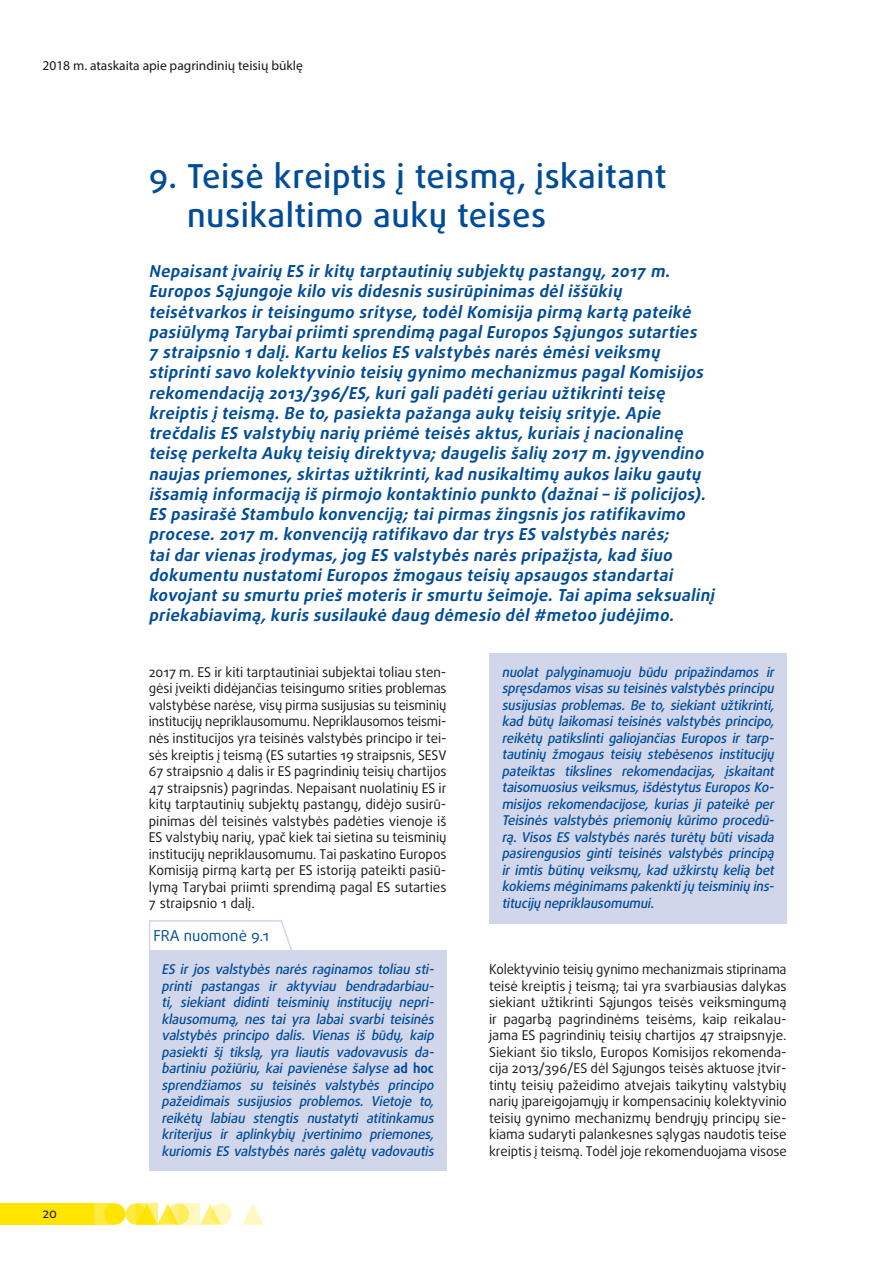
<style>
.page{position:relative;width:893px;height:1263px;background:#fff}
.page>*{position:absolute;margin:0;border:0;box-sizing:border-box;transform-origin:0 0}
.chapter_title{font:500 33px/39.6px "Daxline Pro";letter-spacing:.015em;color:#004c98}
.intro_chapter{font:italic 700 16.5px/20.2px "Daxline Pro";letter-spacing:.025em;color:#004c98}
.opinion_header_sw{font:15px "Daxline Pro";color:#004c98}
.body_text{font:13.5px/16.5px "Daxline Pro";color:#1a171c;text-align:justify}
.opinion_text_SW_last{font:italic 500 13.5px/16.5px "Daxline Pro";letter-spacing:-.01em;color:#004c98}
.t1{font:13.5px "Myriad Pro";color:#1a171c}
.s1{font-weight:700;font-style:normal}
</style>
<div class="page">
<svg style="left:125px;top:1203px;width:22px;height:22px"></svg>
<div style="left:94px;top:1203px;width:21px;height:22px;background:#ffea40"></div>
<div style="left:0;top:1203px;width:94px;height:22px;background:#ffe400"></div>
<svg style="left:200px;top:1203px;width:18px;height:22px"></svg>
<svg style="left:242px;top:1204px;width:21px;height:21px"></svg>
<div style="left:104px;top:1203px;width:21px;height:22px;background:#ffe400;border-radius:50%"></div>
<svg style="left:157px;top:1203px;width:18px;height:22px"></svg>
<svg style="left:168px;top:1203px;width:21px;height:22px"></svg>
<svg style="left:210px;top:1203px;width:22px;height:22px"></svg>
<svg style="left:136px;top:1203px;width:21px;height:22px"></svg>
<svg style="left:179px;top:1203px;width:21px;height:22px"></svg>
<div style="left:149px;top:951px;width:297px;height:220px;background:#d2d6ea"></div>
<div style="left:489px;top:654px;width:298px;height:270px;background:#d2d6ea"></div>
<svg style="left:149px;top:920px;width:145px;height:31px"></svg>
<p class="t1" style="left:43px;top:57px;width:262px">2018 m. ataskaita apie pagrindinių teisių būklę</p>
<p class="chapter_title" style="left:187px;top:156px;width:481px;text-indent:-38px">9. Teisė kreiptis į teismą, įskaitant nusikaltimo aukų teises</p>
<p class="intro_chapter" style="left:149px;top:261px;width:567px">Nepaisantįvairių ES irkitų tarptautinių subjektų pastangų,2017 m.<br>Europos Sąjungoje kilo vis didesnis susirūpinimas dėliššūkių teisėtvarkos irteisingumo srityse,todėlKomisija pirmą kartą pateikė pasiūlymą Tarybaipriimtisprendimą pagalEuropos Sąjungos sutarties 7 straipsnio 1 dalį.Kartu kelios ES valstybės narės ėmėsiveiksmų stiprintisavo kolektyvinio teisių gynimo mechanizmus pagalKomisijos rekomendaciją 2013/396/ES,kurigalipadėtigeriau užtikrintiteisę kreiptis į teismą.Be to,pasiekta pažanga aukų teisių srityje.Apie trečdalis ES valstybių narių priėmė teisės aktus,kuriais į nacionalinę teisę perkelta Aukų teisių direktyva;daugelis šalių 2017 m.įgyvendino naujas priemones,skirtas užtikrinti,kad nusikaltimų aukos laiku gautų išsamią informaciją iš pirmojo kontaktinio punkto (dažnai– iš policijos).<br>ES pasirašė Stambulo konvenciją;taipirmas žingsnis jos ratifikavimo procese.2017 m.konvenciją ratifikavo dartrys ES valstybės narės; taidarvienas įrodymas,jog ES valstybės narės pripažįsta,kad šiuo dokumentu nustatomiEuropos žmogaus teisių apsaugos standartai kovojantsu smurtu prieš moteris irsmurtu šeimoje.Taiapima seksualinį priekabiavimą,kuris susilaukė daug dėmesio dėl#metoo judėjimo.</p>
<p class="body_text" style="left:43px;top:1205px;width:16px">20</p>
<p class="body_text" style="left:149px;top:664px;width:299px">2017 m. ES ir kiti tarptautiniai subjektai toliau sten&shy;gėsi įveikti didėjančias teisingumo srities problemas valstybėse narėse, visų pirma susijusias su teisminių institucijų nepriklausomumu. Nepriklausomos teismi&shy;nės institucijos yra teisinės valstybės principo ir tei&shy;sės kreiptis į teismą (ES sutarties 19 straipsnis, SESV 67 straipsnio 4 dalis ir ES pagrindinių teisių chartijos 47 straipsnis) pagrindas. Nepaisant nuolatinių ES ir kitų tarptautinių subjektų pastangų, didėjo susirū&shy;pinimas dėl teisinės valstybės padėties vienoje iš ES valstybių narių, ypač kiek tai sietina su teisminių institucijų nepriklausomumu. Tai paskatino Europos Komisiją pirmą kartą per ES istoriją pateikti pasiū&shy;lymą Tarybai priimti sprendimą pagal ES sutarties 7 straipsnio 1 dalį.</p>
<p class="opinion_header_sw" style="left:153px;top:926px;width:117px">FRA nuomonė 9.1</p>
<p class="opinion_text_SW_last" style="left:162px;top:961px;width:277px">ES ir jos valstybės narės raginamos toliau sti&shy;printi pastangas ir aktyviau bendradarbiau&shy;ti, siekiant didinti teisminių institucijų nepri&shy;klausomumą, nes tai yra labai svarbi teisinės valstybės principo dalis. Vienas iš būdų, kaip pasiekti šį tikslą, yra liautis vadovavusis da&shy;bartiniu požiūriu, kai pavienėse šalyse <span class="s1">a d h o c </span>sprendžiamos su teisinės valstybės principo pažeidimais susijusios problemos. Vietoje to, reikėtų labiau stengtis nustatyti atitinkamus kriterijus ir aplinkybių įvertinimo priemones, kuriomis ES valstybės narės galėtų vadovautis</p>
<p class="opinion_text_SW_last" style="left:502px;top:664px;width:277px;text-align:justify">nuolat palyginamuoju būdu pripažindamos ir spręsdamosvisassu teisinėsvalstybėsprincipu susijusias problemas. Be to, siekiant užtikrinti, kad būtų laikomasi teisinės valstybės principo, reikėtų patikslinti galiojančias Europos ir tarp&shy;tautinių žmogaus teisių stebėsenos institucijų pateiktas tikslines rekomendacijas, įskaitant taisomuosiusveiksmus,išdėstytusEuroposKo&shy;misijos rekomendacijose, kurias ji pateikė per Teisinės valstybės priemonių kūrimo procedū&shy;rą. Visos ES valstybės narės turėtų būti visada pasirengusios ginti teisinės valstybės principą ir imtis būtinų veiksmų, kad užkirstų kelią bet kokiemsmėginimamspakenktijų teisminių ins&shy;titucijų nepriklausomumui.</p>
<p class="body_text" style="left:489px;top:961px;width:299px">Kolektyvinio teisių gynimo mechanizmais stiprinama teisė kreiptis į teismą; tai yra svarbiausias dalykas siekiant užtikrinti Sąjungos teisės veiksmingumą ir pagarbą pagrindinėms teisėms, kaip reikalau&shy;jama ES pagrindinių teisių chartijos 47 straipsnyje.<br>Siekiant šio tikslo, Europos Komisijos rekomenda&shy;cija 2013/396/ES dėl Sąjungos teisės aktuose įtvir&shy;tintų teisių pažeidimo atvejais taikytinų valstybių narių įpareigojamųjų ir kompensacinių kolektyvinio teisių gynimo mechanizmų bendrųjų principų sie&shy;kiama sudaryti palankesnes sąlygas naudotis teise kreiptis į teismą. Todėl joje rekomenduojama visose</p>
</div>
